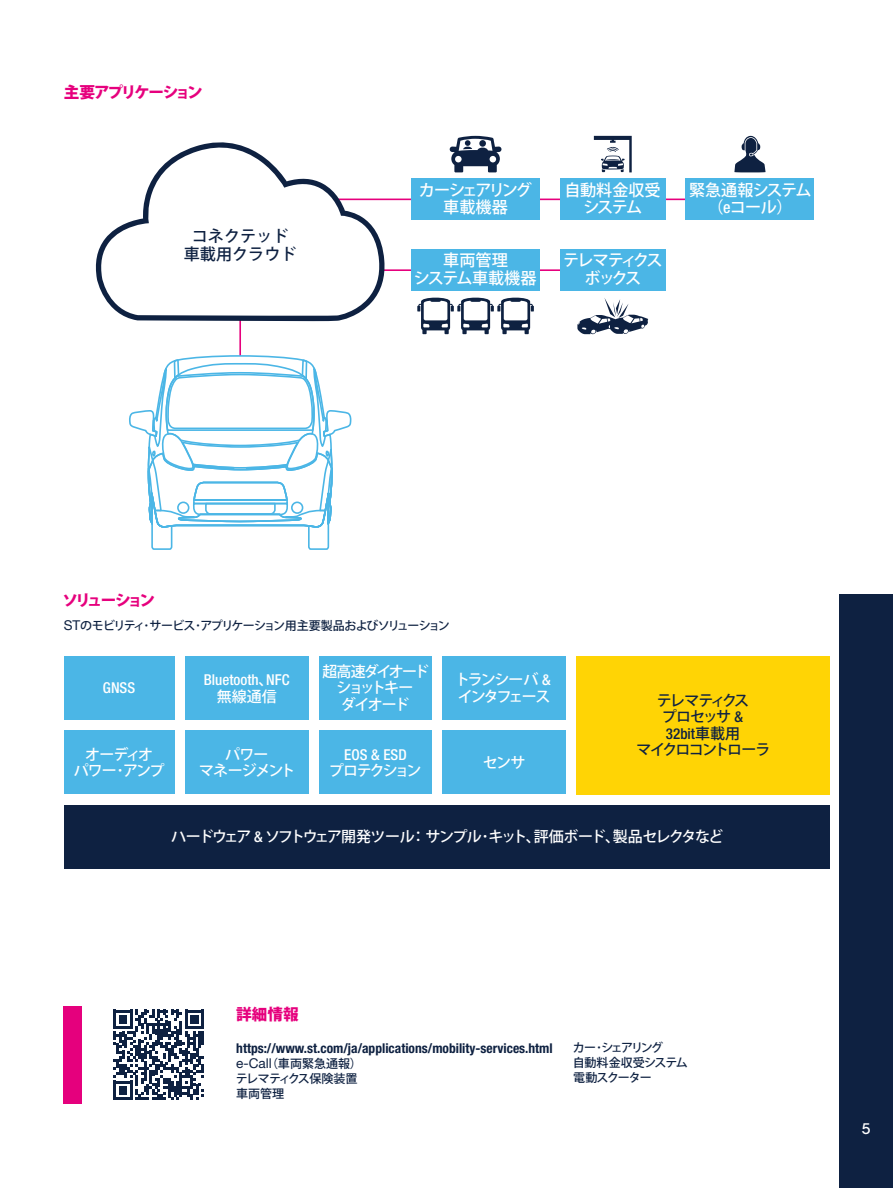
<style>
.page{position:relative;width:893px;height:1188px;background:#fff}
.page>*{position:absolute;margin:0;border:0;box-sizing:border-box;transform-origin:0 0}
.t1{font:16.2px/17.7px "Koz Go Pr 6 N Medium 90 msp RKSJ H";letter-spacing:-.055em;color:#fff;text-align:center}
.t2{font:16.2px/17.7px "Koz Go Pr 6 N Medium 90 msp RKSJ H";color:#0e2141;text-align:center}
.t3{font:16.2px/17.7px "Koz Go Pr 6 N Medium 90 msp RKSJ H";color:#fff;text-align:center}
.t4{font:16.2px/17.7px "Koz Go Pr 6 N Medium 90 msp RKSJ H";letter-spacing:-.105em;color:#fff;text-align:center}
.t5{font:16.2px/17.7px "Koz Go Pr 6 N Medium 90 msp RKSJ H";letter-spacing:-.18em;color:#fff;text-align:center}
.t6{font:16.2px/17.7px "Koz Go Pr 6 N Medium 90 msp RKSJ H";letter-spacing:-.015em;color:#fff;text-align:center}
.t7{font:15.6px "Koz Go Pro Heavy 90 msp RKSJ H";letter-spacing:-.125em;color:#e6007d}
.t8{font:15.6px "Koz Go Pro Heavy 90 msp RKSJ H";letter-spacing:-.2em;color:#e6007d}
.t9{font:15px/16.5px "Koz Go Pr 6 N Medium 90 msp RKSJ H";letter-spacing:-.11em;color:#fff;text-align:center}
.t10{font:500 condensed 15px "Helvetica Neue LT Std";color:#fff}
.t11{font:15px/16.5px "Koz Go Pr 6 N Medium 90 msp RKSJ H";letter-spacing:-.13em;color:#0e2141;text-align:center}
.t12{font:15px/16.5px "Koz Go Pr 6 N Medium 90 msp RKSJ H";letter-spacing:-.09em;color:#fff;text-align:center}
.t13{font:15px "Koz Go Pr 6 N Medium 90 msp RKSJ H";letter-spacing:-.11em;color:#0e2141}
.t14{font:500 condensed 15px "Helvetica Neue LT Std";color:#0e2141}
.t15{font:15px "Koz Go Pr 6 N Medium 90 msp RKSJ H";letter-spacing:-.14em;color:#fff}
.t16{font:15px "Koz Go Pr 6 N Medium 90 msp RKSJ H";letter-spacing:-.08em;color:#fff}
.t17{font:500 15px "Lubalin Graph Std";color:#fff}
.t18{font:700 condensed 13.5px "Helvetica Neue LT Std";color:#0e2141}
.t19{font:12px/15px "Koz Go Pro Medium 90 msp RKSJ H";letter-spacing:-.07em;color:#0e2141}
.t20{font:12px/15px "Koz Go Pro Medium 90 msp RKSJ H";color:#0e2141}
.s1{font-family:"Helvetica Neue LT Std";font-weight:500;font-stretch:condensed}
.s2{font-family:"Helvetica Neue LT Std";font-size:13.65px}
.s3{font-family:"Koz Go Pr 6 N Medium 90 msp RKSJ H";font-weight:400;font-stretch:normal}
</style>
<div class="page">
<div style="left:839px;top:594px;width:53px;height:594px;background:#0e2141"></div>
<hr style="left:337px;top:199px;width:378px;height:1px;background:#e6007d">
<hr style="left:381px;top:269px;width:196px;height:2px;background:#e6007d">
<div style="left:560px;top:179px;width:105px;height:41px;background:#4bb6e6"></div>
<div style="left:411px;top:250px;width:128px;height:41px;background:#4bb6e6"></div>
<div style="left:560px;top:250px;width:105px;height:41px;background:#4bb6e6"></div>
<svg style="left:417px;top:297px;width:117px;height:37px"></svg>
<div style="left:411px;top:179px;width:128px;height:41px;background:#4bb6e6"></div>
<div style="left:686px;top:179px;width:128px;height:41px;background:#4bb6e6"></div>
<svg style="left:449px;top:136px;width:52px;height:36px"></svg>
<div style="left:479px;top:140px;width:7px;height:7px;background:#0e2141;border-radius:50%"></div>
<svg style="left:734px;top:136px;width:31px;height:36px"></svg>
<svg style="left:129px;top:352px;width:223px;height:198px"></svg>
<svg style="left:95px;top:142px;width:290px;height:179px"></svg>
<svg style="left:577px;top:298px;width:71px;height:36px"></svg>
<svg style="left:594px;top:136px;width:37px;height:36px"></svg>
<div style="left:64px;top:1007px;width:18px;height:97px;background:#e5007d"></div>
<svg style="left:114px;top:1010px;width:90px;height:90px"></svg>
<div style="left:64px;top:805px;width:765px;height:64px;background:#0e2141"></div>
<div style="left:185px;top:656px;width:123px;height:64px;background:#4bb6e6"></div>
<div style="left:64px;top:656px;width:110px;height:64px;background:#4bb6e6"></div>
<div style="left:319px;top:656px;width:113px;height:64px;background:#4bb6e6"></div>
<div style="left:319px;top:731px;width:113px;height:63px;background:#4bb6e6"></div>
<div style="left:442px;top:656px;width:124px;height:64px;background:#4bb6e6"></div>
<div style="left:576px;top:656px;width:253px;height:138px;background:#ffd405"></div>
<div style="left:185px;top:731px;width:123px;height:63px;background:#4bb6e6"></div>
<div style="left:64px;top:731px;width:110px;height:63px;background:#4bb6e6"></div>
<div style="left:442px;top:731px;width:124px;height:63px;background:#4bb6e6"></div>
<p class="t7" style="left:64px;top:86px;width:141px">主要アプリケーション</p>
<p class="t2" style="left:184px;top:229px;width:114px">コネクテッド車載用クラウド</p>
<p class="t4" style="left:418px;top:183px;width:115px">カーシェアリング車載機器</p>
<p class="t1" style="left:689px;top:183px;width:124px">緊急通報システム（<span class="s1">e</span>コール）</p>
<p class="t6" style="left:564px;top:183px;width:98px">自動料金収受システム</p>
<p class="t3" style="left:414px;top:254px;width:124px">車両管理<br>システム車載機器</p>
<p class="t5" style="left:563px;top:254px;width:101px">テレマティクスボックス</p>
<p class="t8" style="left:63px;top:594px;width:94px">ソリューション</p>
<p class="t19" style="left:64px;top:620px;width:387px"><span class="s2">ST</span>のモビリティ･サービス･アプリケーション用主要製品およびソリューション</p>
<p class="t9" style="left:322px;top:665px;width:108px">超高速ダイオードショットキー<br>ダイオード</p>
<p class="t10" style="left:344px;top:749px;width:64px">EOS &amp; ESD</p>
<p class="t15" style="left:329px;top:765px;width:94px">プロテクション</p>
<p class="t9" style="left:455px;top:673px;width:97px;text-align:left">トランシーバ <span class="s1">&amp;</span>インタフェース</p>
<p class="t10" style="left:204px;top:674px;width:87px">Bluetooth<span class="s3">、</span>NFC</p>
<p class="t9" style="left:217px;top:690px;width:61px">無線通信</p>
<p class="t10" style="left:103px;top:683px;width:34px">GNSS</p>
<p class="t11" style="left:656px;top:694px;width:94px">テレマティクスプロセッサ <span class="s1">&amp;</span></p>
<p class="t14" style="left:666px;top:728px;width:76px">32bit<span class="s3">車載用</span></p>
<p class="t9" style="left:225px;top:748px;width:45px">パワー</p>
<p class="t13" style="left:636px;top:744px;width:135px">マイクロコントローラ</p>
<p class="t16" style="left:199px;top:765px;width:98px">マネージメント</p>
<p class="t12" style="left:74px;top:748px;width:92px">オーディオ<br>パワー･アンプ</p>
<p class="t9" style="left:482px;top:756px;width:44px">センサ</p>
<p class="t9" style="left:171px;top:830px;width:554px">ハードウェア <span class="s1">&amp;</span> ソフトウェア開発ツール：サンプル･キット、評価ボード、製品セレクタなど</p>
<p class="t7" style="left:236px;top:1008px;width:64px">詳細情報</p>
<p class="t18" style="left:236px;top:1043px;width:318px">https://www.st.com/ja/applications/mobility-services.html</p>
<p class="t20" style="left:236px;top:1058px;width:128px"><span class="s2">e-Call</span>（車両緊急通報）テレマティクス保険装置車両管理</p>
<p class="t19" style="left:572px;top:1041px;width:117px">カー･シェアリング<br>自動料金収受システム電動スクーター</p>
<p class="t17" style="left:861px;top:1120px;width:10px">5</p>
</div>
